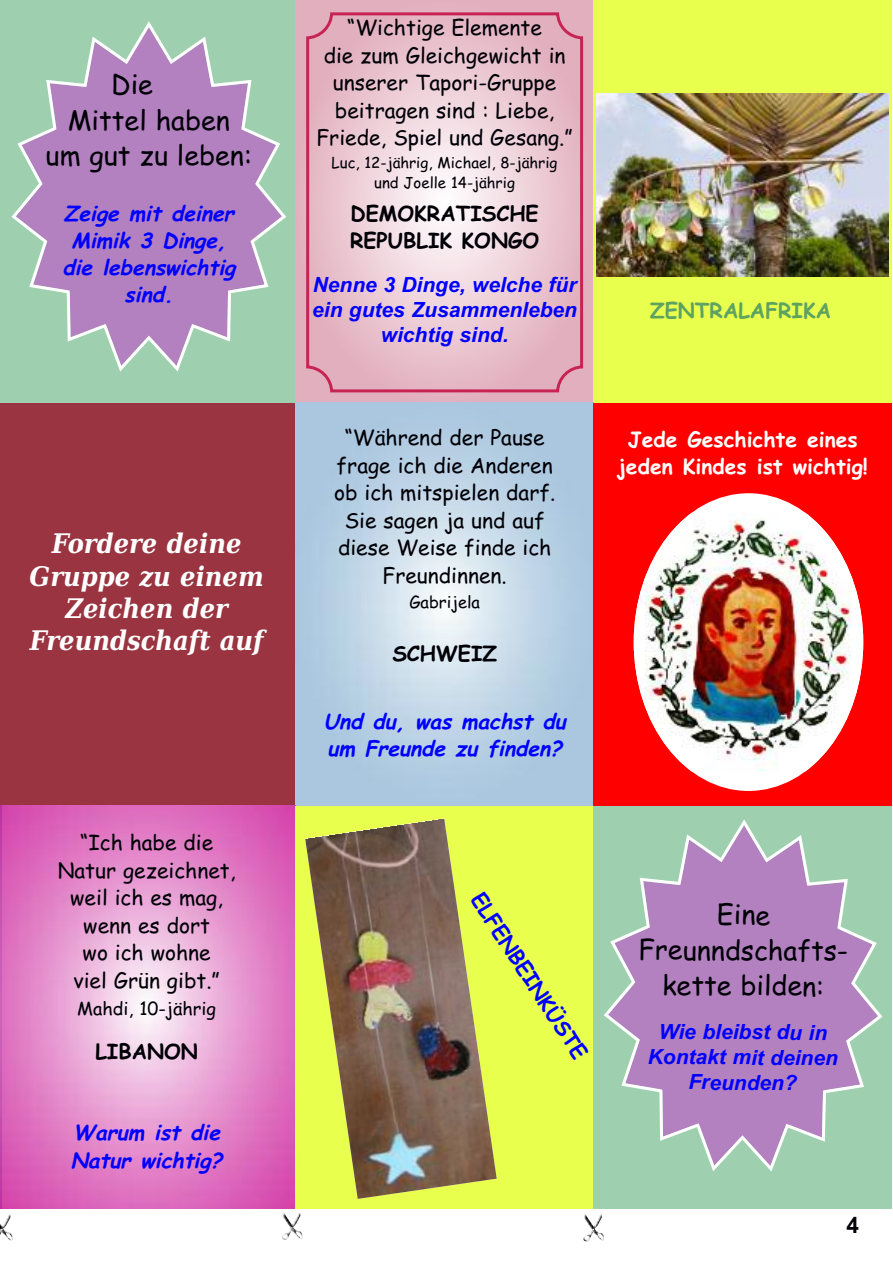
<style>
.page{position:relative;width:893px;height:1263px;background:#fff}
.page>*{position:absolute;margin:0;border:0;box-sizing:border-box;transform-origin:0 0}
.t1{font:27px/35.4px "Comic Sans MS";letter-spacing:-.005em;color:#000006;text-align:center}
.t2{font:italic 700 27px/32.4px "DejaVu Serif Condensed";color:#fff;text-align:center}
.t3{font:700 22.5px "Arial";color:#000006}
.t4{font:21px/27.5px "Comic Sans MS";color:#000006;text-align:center}
.t5{font:italic 700 21px/27.2px "Comic Sans MS";color:#00f}
.t6{font:italic 700 21px/25.2px "Arial";color:#00f;text-align:center}
.t7{font:700 21px/27.2px "Comic Sans MS";color:#fff;text-align:center}
.t8{font:700 21px/27.2px "Comic Sans MS";color:#000006}
.t9{font:700 21px "Comic Sans MS";color:#00f}
.t10{font:700 21px "Comic Sans MS";color:#5ea262}
.t11{font:18px "Comic Sans MS";color:#000006}
.t12{font:16.5px "Comic Sans MS";color:#000006}
.t13{font:15px/19.6px "Comic Sans MS";color:#000006;text-align:center}
</style>
<div class="page">
<div style="left:0;top:0;width:296px;height:403px;background:#9ed0af"></div>
<div style="left:296px;top:0;width:298px;height:403px;background:#e2afbe"></div>
<div style="left:594px;top:0;width:298px;height:403px;background:#e9ff4d"></div>
<div style="left:0;top:403px;width:296px;height:403px;background:#9a3440"></div>
<img style="left:296px;top:403px;width:298px;height:403px">
<div style="left:594px;top:403px;width:298px;height:403px;background:#f00"></div>
<img style="left:0;top:806px;width:296px;height:403px">
<div style="left:296px;top:806px;width:298px;height:403px;background:#e9ff4d"></div>
<div style="left:594px;top:806px;width:298px;height:403px;background:#9ed0af"></div>
<img style="left:596px;top:94px;width:293px;height:183px">
<img style="left:305px;top:818px;width:192px;height:381px">
<svg style="left:604px;top:819px;width:278px;height:352px"></svg>
<svg style="left:12px;top:21px;width:274px;height:351px"></svg>
<div style="left:634px;top:493px;width:229px;height:298px;background:#fff;border-radius:50%"></div>
<img style="left:634px;top:513px;width:229px;height:258px">
<svg style="left:306px;top:12px;width:277px;height:380px"></svg>
<img style="left:0;top:1214px;width:13px;height:27px">
<img style="left:282px;top:1213px;width:20px;height:27px">
<img style="left:583px;top:1214px;width:21px;height:28px">
<p class="t1" style="left:111px;top:67px;width:43px">Die</p>
<p class="t1" style="left:68px;top:103px;width:164px">Mittel haben</p>
<p class="t1" style="left:46px;top:138px;width:208px">um gut zu leben:</p>
<p class="t5" style="left:62px;top:200px;width:181px;text-align:center">Zeige mit deiner<br>Mimik 3 Dinge, die lebenswichtig sind.</p>
<p class="t2" style="left:30px;top:528px;width:236px">Fordere deine<br>Gruppe zu einem<br>Zeichen der<br>Freundschaft auf</p>
<p class="t4" style="left:58px;top:829px;width:179px">“Ich habe die<br>Natur gezeichnet, weil ich es mag, wenn es dort<br>wo ich wohne<br>viel Grün gibt.”</p>
<p class="t11" style="left:77px;top:998px;width:140px">Mahdi, 10-jährig</p>
<p class="t8" style="left:95px;top:1038px;width:104px">LIBANON</p>
<p class="t5" style="left:71px;top:1119px;width:159px">Warum ist die<br>Natur wichtig?</p>
<p class="t4" style="left:317px;top:14px;width:258px">“Wichtige Elemente<br>die zum Gleichgewicht in unserer Tapori-Gruppe beitragen sind : Liebe,<br>Friede, Spiel und Gesang.”</p>
<p class="t13" style="left:332px;top:153px;width:227px">Luc, 12-jährig, Michael, 8-jährig und Joelle 14-jährig</p>
<p class="t8" style="left:350px;top:200px;width:191px">DEMOKRATISCHE<br>REPUBLIK KONGO</p>
<p class="t6" style="left:312px;top:272px;width:266px">Nenne 3 Dinge, welche für ein gutes Zusammenleben wichtig sind.</p>
<p class="t4" style="left:334px;top:424px;width:223px">“Während der Pause frage ich die Anderen ob ich mitspielen darf.<br>Sie sagen ja und auf diese Weise finde ich<br>Freundinnen.</p>
<p class="t12" style="left:409px;top:592px;width:72px">Gabrijela</p>
<p class="t8" style="left:392px;top:640px;width:106px">SCHWEIZ</p>
<p class="t5" style="left:324px;top:708px;width:250px">Und du, was machst du um Freunde zu finden?</p>
<p class="t10" style="left:650px;top:298px;width:182px">ZENTRALAFRIKA</p>
<p class="t7" style="left:617px;top:426px;width:252px">Jede Geschichte eines jeden Kindes ist wichtig!</p>
<p class="t9" style="left:487px;top:888px;width:195px;rotate:57deg">ELFENBEINKÜSTE</p>
<p class="t1" style="left:639px;top:897px;width:211px">Eine<br>Freunndschafts&shy;kette bilden:</p>
<p class="t6" style="left:648px;top:1019px;width:192px">Wie bleibst du in<br>Kontakt mit deinen<br>Freunden?</p>
<p class="t3" style="left:846px;top:1212px;width:14px">4</p>
</div>
